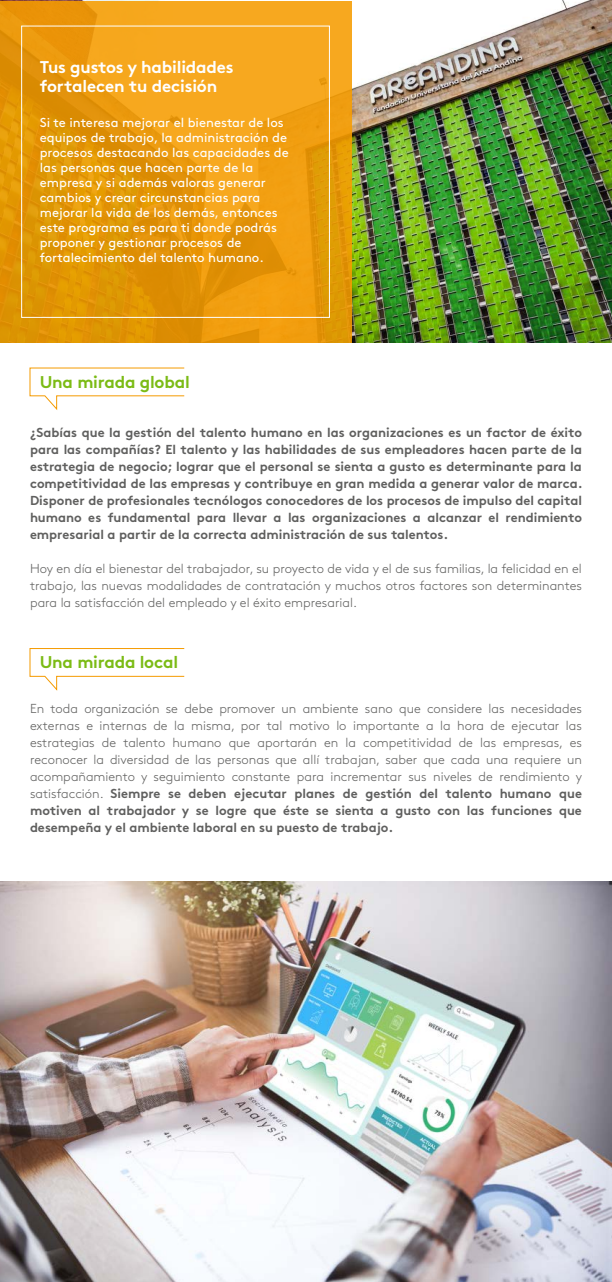
<style>
.page{position:relative;width:612px;height:1282px;background:#fff}
.page>*{position:absolute;margin:0;border:0;box-sizing:border-box;transform-origin:0 0}
.t1{font:700 17px/19.1px "Brown Std";letter-spacing:-.01em;color:#fff}
.t2{font:700 17px "Brown Std";letter-spacing:-.01em;color:#7bbb15}
.t3{font:300 13px/17px "Brown Std";color:#60605f;text-align:justify}
.t4{font:700 13px/17px "Brown Std";color:#60605f;text-align:justify}
.t5{font:13px/15px "Brown Std";color:#fff}
.s1{font-weight:700}
</style>
<div class="page">
<img style="left:0;top:0;width:612px;height:342px">
<svg style="left:0;top:1px;width:351px;height:341px;background:#ea9b0e"></svg>
<img style="left:0;top:881px;width:612px;height:401px">
<svg style="left:29px;top:367px;width:156px;height:43px"></svg>
<svg style="left:29px;top:648px;width:156px;height:43px"></svg>
<div style="left:21px;top:26px;width:309px;height:292px;border:1px solid #fff"></div>
<h1 class="t1" style="left:40px;top:58px;width:195px">Tus gustos y habilidades fortalecen tu decisión</h1>
<p class="t5" style="left:40px;top:115px;width:250px">Si te interesa mejorar el bienestar de los equipos de trabajo, la administración de procesos destacando las capacidades de las personas que hacen parte de la empresa y si además valoras generar cambios y crear circunstancias para mejorar la vida de los demás, entonces este programa es para ti donde podrás proponer y gestionar procesos de fortalecimiento del talento humano.</p>
<h1 class="t2" style="left:40px;top:372px;width:152px">Una mirada global</h1>
<p class="t4" style="left:30px;top:424px;width:554px">¿Sabías que la gestión del talento humano en las organizaciones es un factor de éxito para las compañías? El talento y las habilidades de sus empleadores hacen parte de la estrategia de negocio; lograr que el personal se sienta a gusto es determinante para la competitividad de las empresas y contribuye en gran medida a generar valor de marca.<br>Disponer de profesionales tecnólogos conocedores de los procesos de impulso del capital humano es fundamental para llevar a las organizaciones a alcanzar el rendimiento empresarial a partir de la correcta administración de sus talentos.</p>
<p class="t3" style="left:30px;top:560px;width:554px">Hoy en día el bienestar del trabajador, su proyecto de vida y el de sus familias, la felicidad en el trabajo, las nuevas modalidades de contratación y muchos otros factores son determinantes para la satisfacción del empleado y el éxito empresarial.</p>
<h1 class="t2" style="left:40px;top:651px;width:140px">Una mirada local</h1>
<p class="t3" style="left:30px;top:700px;width:554px">En toda organización se debe promover un ambiente sano que considere las necesidades externas e internas de la misma, por tal motivo lo importante a la hora de ejecutar las estrategias de talento humano que aportarán en la competitividad de las empresas, es reconocer la diversidad de las personas que allí trabajan, saber que cada una requiere un acompañamiento y seguimiento constante para incrementar sus niveles de rendimiento y satisfacción. <span class="s1">Siempre se deben ejecutar planes de gestión del talento humano que motiven al trabajador y se logre que éste se sienta a gusto con las funciones que desempeña y el ambiente laboral en su puesto de trabajo.</span></p>
</div>
